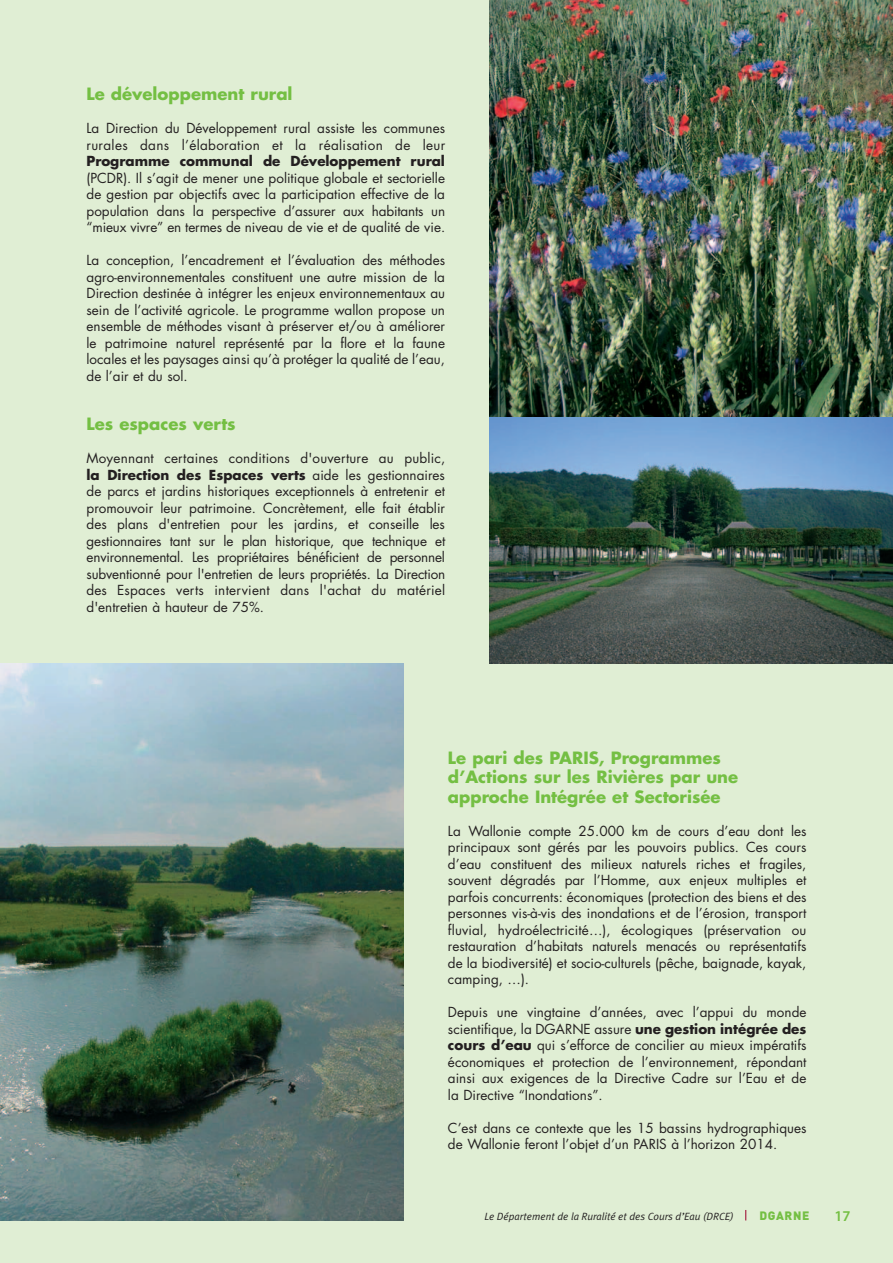
<style>
.page{position:relative;width:893px;height:1263px;background:#e0eed4}
.page>*{position:absolute;margin:0;border:0;box-sizing:border-box;transform-origin:0 0}
.t1{font:700 16.5px/19.5px "Futura";color:#74bf43}
.t2{font:600 15px "Myriad Pro";color:#74bf43}
.t3{font:13.5px/16.5px "Futura";color:#231f20;text-align:justify}
.t4{font:700 13.5px "Futura";color:#231f20}
.t5{font:900 12px "DIN";letter-spacing:.055em;color:#74bf43}
.t6{font:italic 10.5px "Meta Plus Normal";color:#231f20}
.s1{font-weight:700}
</style>
<div class="page">
<img style="left:489px;top:0;width:404px;height:418px">
<img style="left:489px;top:418px;width:404px;height:245px">
<img style="left:0;top:663px;width:404px;height:557px">
<p class="t1" style="left:87px;top:86px;width:208px">Le développement rural</p>
<p class="t3" style="left:87px;top:121px;width:360px">La Direction du Développement rural assiste les communes rurales dans l’élaboration et la réalisation de leur</p>
<p class="t4" style="left:87px;top:155px;width:360px">Programme communal de Développement rural</p>
<p class="t3" style="left:87px;top:171px;width:360px">(PCDR). Il s’agit de mener une politique globale et sectorielle de gestion par objectifs avec la participation effective de la population dans la perspective d’assurer aux habitants un “mieux vivre” en termes de niveau de vie et de qualité de vie.</p>
<p class="t3" style="left:87px;top:253px;width:360px">La conception, l’encadrement et l’évaluation des méthodes agro-environnementales constituent une autre mission de la Direction destinée à intégrer les enjeux environnementaux au sein de l’activité agricole. Le programme wallon propose un ensemble de méthodes visant à préserver et/ou à améliorer le patrimoine naturel représenté par la flore et la faune locales et les paysages ainsi qu’à protéger la qualité de l’eau, de l’air et du sol.</p>
<p class="t1" style="left:87px;top:416px;width:151px">Les espaces verts</p>
<p class="t3" style="left:87px;top:451px;width:360px">Moyennant certaines conditions d'ouverture au public, <span class="s1">la Direction des Espaces verts</span> aide les gestionnaires de parcs et jardins historiques exceptionnels à entretenir et promouvoir leur patrimoine. Concrètement, elle fait établir des plans d'entretien pour les jardins, et conseille les gestionnaires tant sur le plan historique, que technique et environnemental. Les propriétaires bénéficient de personnel subventionné pour l'entretien de leurs propriétés. La Direction des Espaces verts intervient dans l'achat du matériel d'entretien à hauteur de 75%.</p>
<p class="t1" style="left:448px;top:749px;width:292px">Le pari des PARIS, Programmes d’Actions sur les Rivières par une approche Intégrée et Sectorisée</p>
<p class="t3" style="left:448px;top:823px;width:360px">La Wallonie compte 25.000 km de cours d’eau dont les principaux sont gérés par les pouvoirs publics. Ces cours d’eau constituent des milieux naturels riches et fragiles, souvent dégradés par l’Homme, aux enjeux multiples et parfois concurrents: économiques (protection des biens et des personnes vis-à-vis des inondations et de l’érosion, transport fluvial, hydroélectricité…), écologiques (préservation ou restauration d’habitats naturels menacés ou représentatifs de la biodiversité) et socio-culturels (pêche, baignade, kayak, camping, …).</p>
<p class="t3" style="left:448px;top:1005px;width:360px">Depuis une vingtaine d’années, avec l’appui du monde scientifique, la DGARNE assure <span class="s1">une gestion intégrée des cours d’eau</span> qui s’efforce de concilier au mieux impératifs économiques et protection de l’environnement, répondant ainsi aux exigences de la Directive Cadre sur l’Eau et de la Directive “Inondations”.</p>
<p class="t3" style="left:448px;top:1120px;width:360px">C’est dans ce contexte que les 15 bassins hydrographiques de Wallonie feront l’objet d’un PARIS à l’horizon 2014.</p>
<p class="t6" style="left:484px;top:1210px;width:251px">Le Département de la Ruralité et des Cours d’Eau (DRCE)</p>
<p class="t5" style="left:759px;top:1209px;width:52px">DGARNE</p>
<p class="t2" style="left:834px;top:1210px;width:18px">17</p>
</div>
